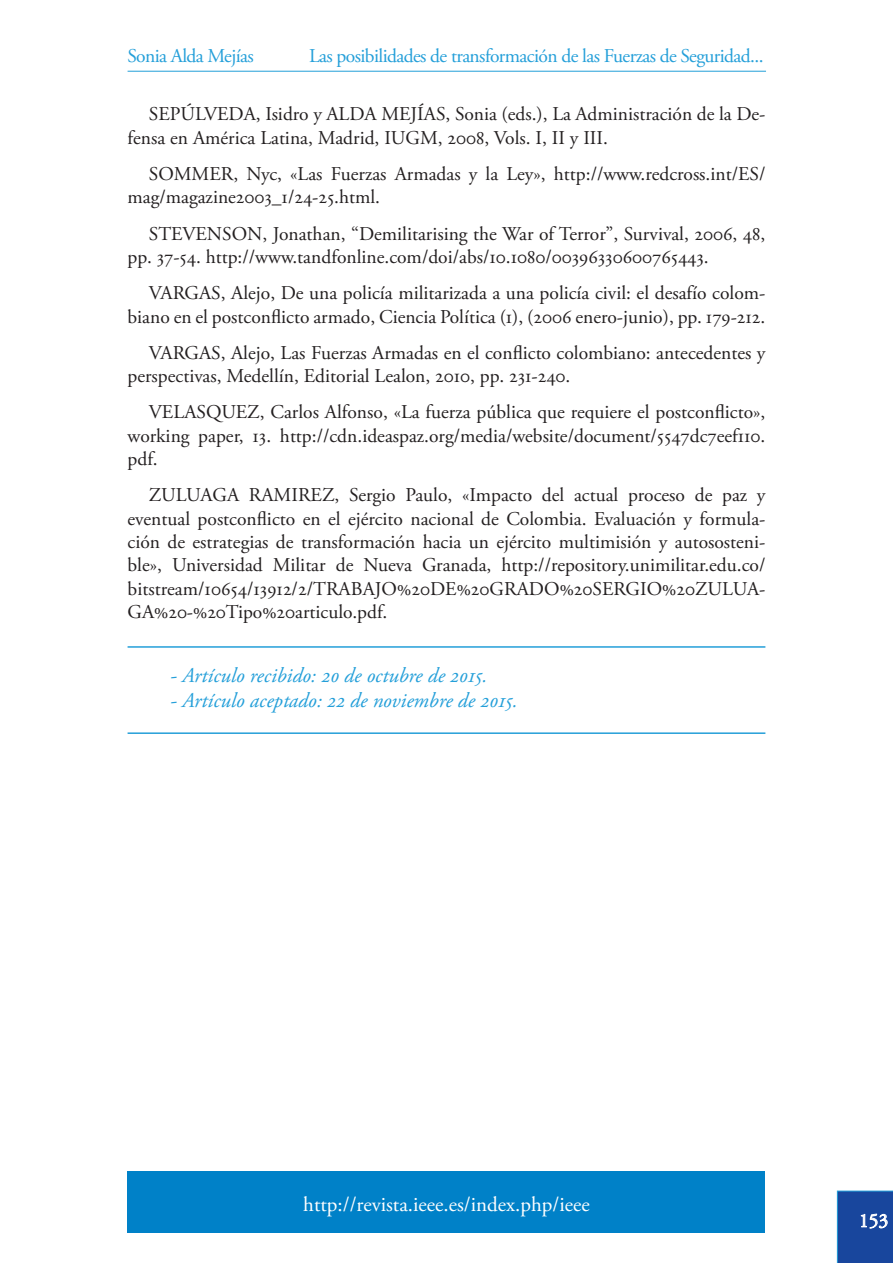
<style>
.page{position:relative;width:893px;height:1263px;background:#fff}
.page>*{position:absolute;margin:0;border:0;box-sizing:border-box;transform-origin:0 0}
.t1{font:italic 21px "Adobe Garamond Pro";color:#249fd9}
.t2{font:21px "Adobe Garamond Pro";color:#fff}
.t3{font:19.5px/23.4px "Adobe Garamond Pro";color:#231f20}
.t4{font:19.5px "Adobe Garamond Pro";letter-spacing:-.03em;color:#249fd9}
.t5{font:19.5px "Adobe Garamond Pro";color:#fff}
</style>
<div class="page">
<svg style="left:837px;top:1191px;width:56px;height:72px;background:#204ea1"></svg>
<div style="left:128px;top:1171px;width:637px;height:62px;background:#0081c8"></div>
<hr style="left:128px;top:71px;width:638px;height:1px;background:#249fd9">
<hr style="left:128px;top:646px;width:637px;height:2px;background:#249fd9">
<hr style="left:128px;top:732px;width:637px;height:2px;background:#249fd9">
<p class="t4" style="left:128px;top:44px;width:128px">Sonia Alda Mejías</p>
<p class="t4" style="left:309px;top:44px;width:456px">Las posibilidades de transformación de las Fuerzas de Seguridad...</p>
<p class="t3" style="left:128px;top:103px;width:639px;text-indent:21px">SEPÚLVEDA, Isidro y ALDA MEJÍAS, Sonia (eds.), La Administración de la De&shy;fensa en América Latina, Madrid, IUGM, 2008, Vols. I, II y III.</p>
<p class="t3" style="left:128px;top:163px;width:639px;text-indent:21px">SOMMER, Nyc, «Las Fuerzas Armadas y la Ley», http://www.redcross.int/ES/ mag/magazine2003_1/24-25.html.</p>
<p class="t3" style="left:128px;top:222px;width:639px;text-indent:21px">STEVENSON, Jonathan, “Demilitarising the War of Terror”, Survival, 2006, 48, pp. 37-54. http://www.tandfonline.com/doi/abs/10.1080/00396330600765443.</p>
<p class="t3" style="left:128px;top:282px;width:639px;text-align:right">VARGAS, Alejo, De una policía militarizada a una policía civil: el desafío colom&shy;biano en el postconflicto armado, Ciencia Política (1), (2006 enero-junio), pp. 179-212.</p>
<p class="t3" style="left:128px;top:341px;width:639px;text-indent:21px">VARGAS, Alejo, Las Fuerzas Armadas en el conflicto colombiano: antecedentes y perspectivas, Medellín, Editorial Lealon, 2010, pp. 231-240.</p>
<p class="t3" style="left:128px;top:401px;width:639px;text-align:justify;text-indent:21px">VELASQUEZ, Carlos Alfonso, «La fuerza pública que requiere el postconflicto», working paper, 13. http://cdn.ideaspaz.org/media/website/document/5547dc7eef110. pdf.</p>
<p class="t3" style="left:128px;top:484px;width:639px;text-align:justify;text-indent:21px">ZULUAGA RAMIREZ, Sergio Paulo, «Impacto del actual proceso de paz y eventual postconflicto en el ejército nacional de Colombia. Evaluación y formula&shy;ción de estrategias de transformación hacia un ejército multimisión y autososteni&shy;ble», Universidad Militar de Nueva Granada, http://repository.unimilitar.edu.co/ bitstream/10654/13912/2/TRABAJO%20DE%20GRADO%20SERGIO%20ZULUA-GA%20-%20Tipo%20articulo.pdf.</p>
<p class="t1" style="left:170px;top:662px;width:319px">- Artículo recibido: 20 de octubre de 2015.</p>
<p class="t1" style="left:170px;top:688px;width:349px">- Artículo aceptado: 22 de noviembre de 2015.</p>
<p class="t2" style="left:303px;top:1191px;width:288px">http://revista.ieee.es/index.php/ieee</p>
<p class="t5" style="left:859px;top:1209px;width:31px">153</p>
</div>
